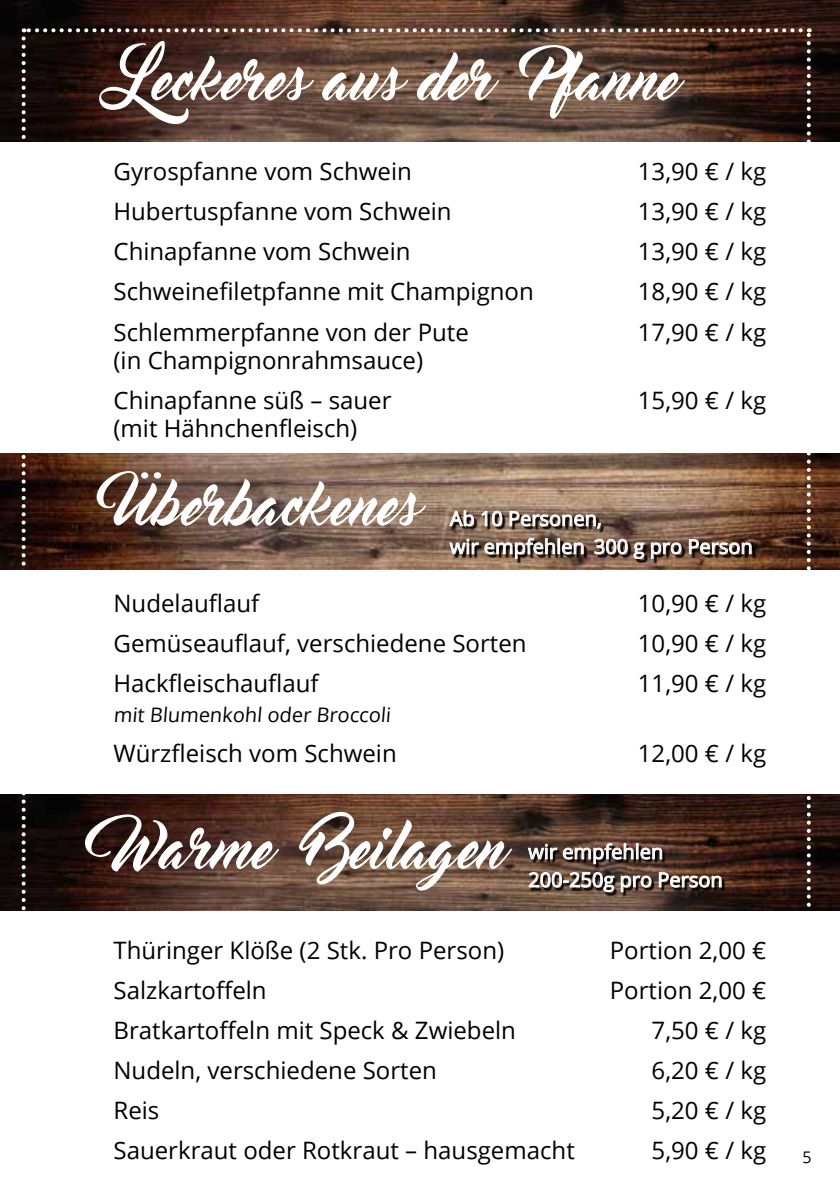
<style>
.page{position:relative;width:840px;height:1191px;background:#fff}
.page>*{position:absolute;margin:0;border:0;box-sizing:border-box;transform-origin:0 0}
.t1{font:56px "Master Of Break";color:#fff}
.t2{font:24px/40px "Open Sans";color:#000}
.t3{font:20px/28px "Open Sans";color:#fff}
.t4{font:20px "Open Sans";color:#000}
.t5{font:16px "Open Sans";color:#000}
</style>
<div class="page">
<img style="left:0;top:0;width:839px;height:142px">
<img style="left:0;top:454px;width:839px;height:116px">
<img style="left:0;top:794px;width:839px;height:116px">
<svg style="left:22px;top:38px;width:4px;height:873px"></svg>
<svg style="left:806px;top:28px;width:4px;height:883px"></svg>
<svg style="left:24px;top:28px;width:776px;height:4px"></svg>
<div style="left:451px;top:512px;width:304px;height:51px;background:#000;opacity:.94"></div>
<svg style="left:448px;top:509px;width:196px;height:58px;background:#867163"></svg>
<svg style="left:650px;top:542px;width:31px;height:25px"></svg>
<svg style="left:688px;top:538px;width:63px;height:29px;background:#7d6351"></svg>
<div style="left:529px;top:845px;width:196px;height:51px;background:#000;opacity:.94"></div>
<svg style="left:527px;top:841px;width:194px;height:59px;background:#68554b"></svg>
<h1 class="t1" style="left:113px;top:48px;width:563px">Leckeres aus der Pfanne</h1>
<p class="t2" style="left:113px;top:151px;width:300px">Gyrospfanne vom Schwein</p>
<p class="t2" style="left:637px;top:151px;width:130px">13,90 € / kg</p>
<p class="t2" style="left:113px;top:191px;width:339px">Hubertuspfanne vom Schwein</p>
<p class="t2" style="left:637px;top:191px;width:130px">13,90 € / kg</p>
<p class="t2" style="left:113px;top:231px;width:298px">Chinapfanne vom Schwein</p>
<p class="t2" style="left:637px;top:231px;width:130px">13,90 € / kg</p>
<p class="t2" style="left:113px;top:271px;width:421px">Schweinefiletpfanne mit Champignon</p>
<p class="t2" style="left:637px;top:271px;width:130px">18,90 € / kg</p>
<p class="t2" style="left:113px;top:311px;width:356px">Schlemmerpfanne von der Pute</p>
<p class="t2" style="left:637px;top:311px;width:130px">17,90 € / kg</p>
<p class="t2" style="left:113px;top:339px;width:311px">(in Champignonrahmsauce)<br>Chinapfanne süß – sauer</p>
<p class="t2" style="left:637px;top:379px;width:130px">15,90 € / kg</p>
<p class="t2" style="left:113px;top:407px;width:245px">(mit Hähnchenfleisch)</p>
<h1 class="t1" style="left:113px;top:473px;width:304px">Überbackenes</h1>
<p class="t3" style="left:449px;top:504px;width:304px">Ab 10 Personen,<br>wir empfehlen 300 g pro Person</p>
<p class="t2" style="left:113px;top:582px;width:147px">Nudelauflauf</p>
<p class="t2" style="left:637px;top:582px;width:130px">10,90 € / kg</p>
<p class="t2" style="left:113px;top:622px;width:414px">Gemüseauflauf, verschiedene Sorten</p>
<p class="t2" style="left:637px;top:622px;width:130px">10,90 € / kg</p>
<p class="t2" style="left:113px;top:662px;width:206px">Hackfleischauflauf</p>
<p class="t2" style="left:637px;top:662px;width:130px">11,90 € / kg</p>
<p class="t4" style="left:113px;top:701px;width:281px">mit Blumenkohl oder Broccoli</p>
<p class="t2" style="left:113px;top:732px;width:284px">Würzfleisch vom Schwein</p>
<p class="t2" style="left:637px;top:732px;width:130px">12,00 € / kg</p>
<h1 class="t1" style="left:113px;top:817px;width:390px">Warme Beilagen</h1>
<p class="t3" style="left:528px;top:837px;width:196px">wir empfehlen<br>200-250g pro Person</p>
<p class="t2" style="left:113px;top:929px;width:392px">Thüringer Klöße (2 Stk. Pro Person)</p>
<p class="t2" style="left:609px;top:929px;width:158px">Portion 2,00 €</p>
<p class="t2" style="left:113px;top:969px;width:155px">Salzkartoffeln</p>
<p class="t2" style="left:609px;top:969px;width:158px">Portion 2,00 €</p>
<p class="t2" style="left:113px;top:1009px;width:404px">Bratkartoffeln mit Speck &amp; Zwiebeln</p>
<p class="t2" style="left:651px;top:1009px;width:116px">7,50 € / kg</p>
<p class="t2" style="left:113px;top:1049px;width:325px">Nudeln, verschiedene Sorten</p>
<p class="t2" style="left:651px;top:1049px;width:116px">6,20 € / kg</p>
<p class="t2" style="left:113px;top:1089px;width:47px">Reis</p>
<p class="t2" style="left:651px;top:1089px;width:116px">5,20 € / kg</p>
<p class="t2" style="left:113px;top:1129px;width:462px">Sauerkraut oder Rotkraut – hausgemacht</p>
<p class="t2" style="left:651px;top:1129px;width:116px">5,90 € / kg</p>
<p class="t5" style="left:802px;top:1145px;width:11px">5</p>
</div>
